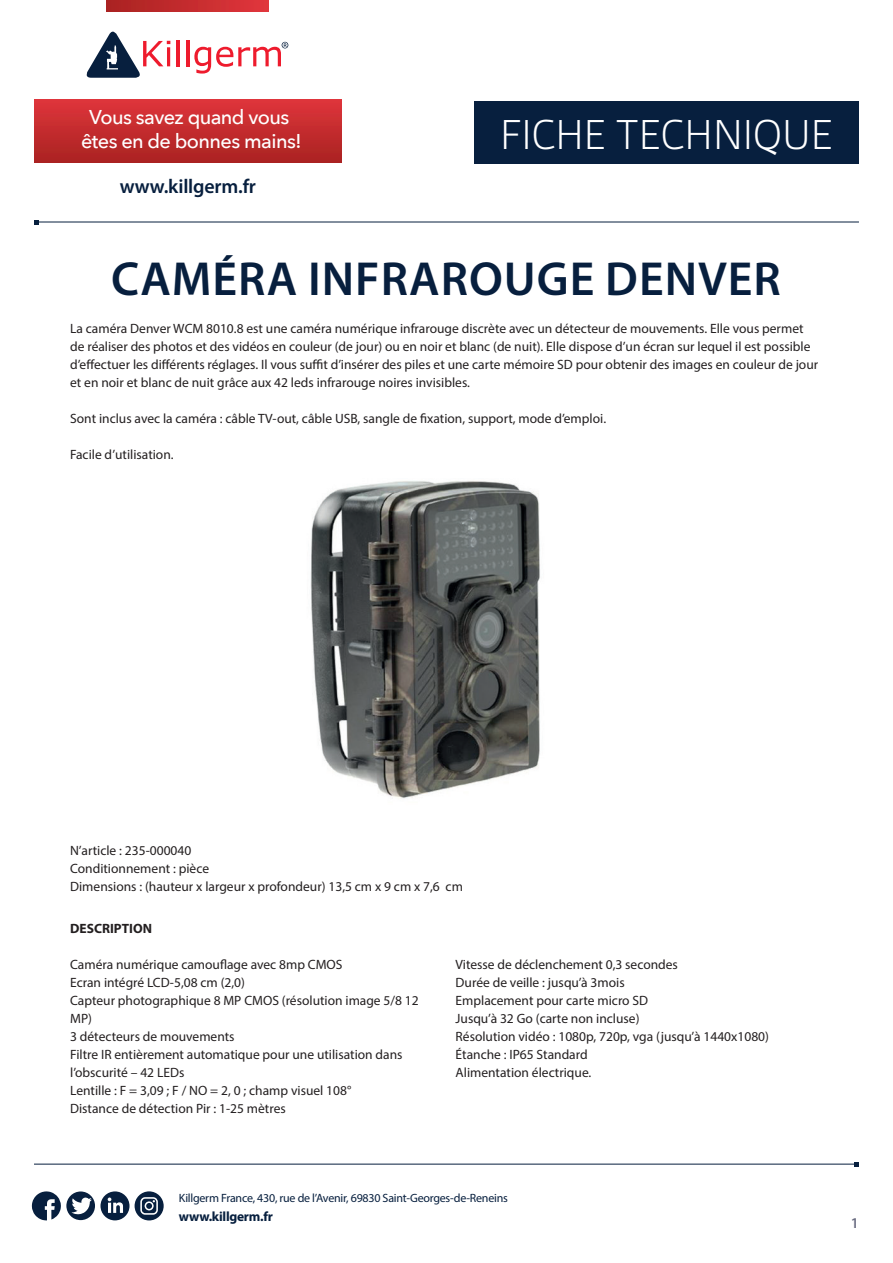
<style>
.page{position:relative;width:893px;height:1263px;background:#fff}
.page>*{position:absolute;margin:0;border:0;box-sizing:border-box;transform-origin:0 0}
.t1{font:600 48px "Myriad Pro";letter-spacing:.02em;color:#071f3e}
.t2{font:300 45px "Gesta";color:#fff}
.t3{font:500 19.95px/24px "Avenir Next";letter-spacing:-.03em;color:#fff;text-align:center}
.t4{font:600 19.95px "Myriad Pro";letter-spacing:-.01em;color:#071f3e}
.t5{font:600 15px "Myriad Pro";color:#6c6e83}
.t6{font:13.5px/18px "Myriad Pro";color:#231f20}
.t7{font:700 13.5px "Myriad Pro";letter-spacing:-.02em;color:#071f3e}
.t8{font:700 13.5px "Myriad Pro";color:#231f20}
.t9{font:12px "Myriad Pro";letter-spacing:-.02em;color:#071f3e}
</style>
<div class="page">
<div style="left:474px;top:101px;width:385px;height:63px;background:#071f3e"></div>
<svg style="left:32px;top:1191px;width:132px;height:29px"></svg>
<div style="left:34px;top:96px;width:307px;height:66px;background:linear-gradient(to bottom,#e1363c,#ab2322)"></div>
<div style="left:30px;top:0;width:316px;height:99px;background:#fff"></div>
<hr style="left:177px;top:40px;width:3px;height:26px;background:#ee1b2d">
<hr style="left:186px;top:40px;width:3px;height:26px;background:#ee1b2d">
<svg style="left:86px;top:31px;width:84px;height:47px"></svg>
<svg style="left:194px;top:42px;width:94px;height:32px"></svg>
<svg style="left:107px;top:0;width:161px;height:12px;background:#c42c2e"></svg>
<hr style="left:34px;top:1164px;width:823px;height:1px;background:#071f3e">
<svg style="left:854px;top:1162px;width:5px;height:4px"></svg>
<hr style="left:36px;top:222px;width:823px;height:1px;background:#071f3e">
<svg style="left:34px;top:220px;width:5px;height:4px"></svg>
<img style="left:310px;top:481px;width:230px;height:318px">
<h3 class="t3" style="left:81px;top:104px;width:222px">Vous savez quand vous êtes en de bonnes mains!</h3>
<h3 class="t4" style="left:120px;top:173px;width:138px">www.killgerm.fr</h3>
<h2 class="t2" style="left:500px;top:109px;width:334px">FICHE TECHNIQUE</h2>
<h1 class="t1" style="left:111px;top:248px;width:671px">CAMÉRA INFRAROUGE DENVER</h1>
<p class="t6" style="left:70px;top:319px;width:750px">La caméra Denver WCM 8010.8 est une caméra numérique infrarouge discrète avec un détecteur de mouvements. Elle vous permet de réaliser des photos et des vidéos en couleur (de jour) ou en noir et blanc (de nuit). Elle dispose d’un écran sur lequel il est possible d’effectuer les différents réglages. Il vous suffit d’insérer des piles et une carte mémoire SD pour obtenir des images en couleur de jour et en noir et blanc de nuit grâce aux 42 leds infrarouge noires invisibles.</p>
<p class="t6" style="left:70px;top:409px;width:537px">Sont inclus avec la caméra : câble TV-out, câble USB, sangle de fixation, support, mode d’emploi.</p>
<p class="t6" style="left:70px;top:445px;width:105px">Facile d’utilisation.</p>
<p class="t6" style="left:70px;top:841px;width:394px">N’article : 235-000040<br>Conditionnement : pièce<br>Dimensions : (hauteur x largeur x profondeur) 13,5 cm x 9 cm x 7,6 cm</p>
<p class="t8" style="left:70px;top:919px;width:83px">DESCRIPTION</p>
<p class="t6" style="left:70px;top:955px;width:350px">Caméra numérique camouflage avec 8mp CMOS<br>Ecran intégré LCD-5,08 cm (2,0)<br>Capteur photographique 8 MP CMOS (résolution image 5/8 12<br>MP)<br>3 détecteurs de mouvements<br>Filtre IR entièrement automatique pour une utilisation dans l’obscurité – 42 LEDs<br>Lentille : F = 3,09 ; F / NO = 2, 0 ; champ visuel 108°<br>Distance de détection Pir : 1-25 mètres</p>
<p class="t6" style="left:456px;top:955px;width:315px">Vitesse de déclenchement 0,3 secondes<br>Durée de veille : jusqu’à 3mois<br>Emplacement pour carte micro SD<br>Jusqu’à 32 Go (carte non incluse)<br>Résolution vidéo : 1080p, 720p, vga (jusqu’à 1440x1080)<br>Étanche : IP65 Standard<br>Alimentation électrique.</p>
<p class="t9" style="left:179px;top:1190px;width:330px">Killgerm France, 430, rue de l’Avenir, 69830 Saint-Georges-de-Reneins</p>
<p class="t7" style="left:179px;top:1207px;width:95px">www.killgerm.fr</p>
<p class="t5" style="left:851px;top:1214px;width:10px">1</p>
</div>
